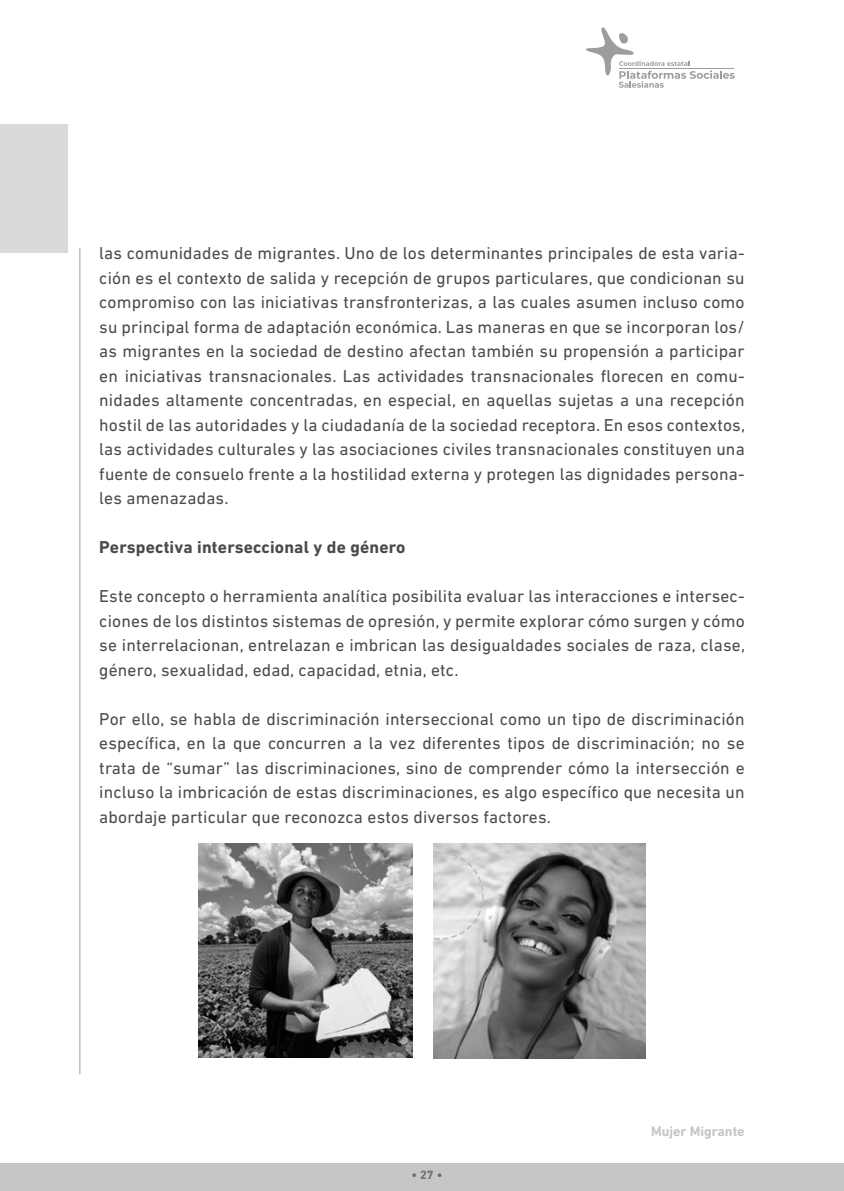
<style>
.page{position:relative;width:844px;height:1191px;background:#fff}
.page>*{position:absolute;margin:0;border:0;box-sizing:border-box;transform-origin:0 0}
.t1{font:17.5px/24.5px "DIN Next LT Pro";letter-spacing:.01em;color:#4a4a49;text-align:justify}
.t2{font:700 17.5px "DIN Next LT Pro";letter-spacing:.01em;color:#4a4a49}
.t3{font:700 14px "DIN Next LT Pro";color:#c6c6c6}
.t4{font:700 12.25px "DIN Next LT Pro";color:#706f6f}
</style>
<div class="page">
<hr style="left:79px;top:248px;width:1px;height:826px;background:#9d9d9c">
<svg style="left:586px;top:27px;width:148px;height:61px"></svg>
<div style="left:0;top:124px;width:67px;height:128px;background:#dadada"></div>
<img style="left:433px;top:843px;width:212px;height:215px">
<img style="left:199px;top:843px;width:213px;height:214px">
<div style="left:0;top:1163px;width:843px;height:28px;background:#c6c6c6"></div>
<p class="t1" style="left:99px;top:241px;width:647px">las comunidades de migrantes. Uno de los determinantes principales de esta varia&shy;ción es el contexto de salida y recepción de grupos particulares, que condicionan su compromiso con las iniciativas transfronterizas, a las cuales asumen incluso como su principal forma de adaptación económica. Las maneras en que se incorporan los/ as migrantes en la sociedad de destino afectan también su propensión a participar en iniciativas transnacionales. Las actividades transnacionales florecen en comu&shy;nidades altamente concentradas, en especial, en aquellas sujetas a una recepción hostil de las autoridades y la ciudadanía de la sociedad receptora. En esos contextos, las actividades culturales y las asociaciones civiles transnacionales constituyen una fuente de consuelo frente a la hostilidad externa y protegen las dignidades persona&shy;les amenazadas.</p>
<p class="t2" style="left:99px;top:537px;width:307px">Perspectiva interseccional y de género</p>
<p class="t1" style="left:99px;top:584px;width:647px">Este concepto o herramienta analítica posibilita evaluar las interacciones e intersec&shy;ciones de los distintos sistemas de opresión, y permite explorar cómo surgen y cómo se interrelacionan, entrelazan e imbrican las desigualdades sociales de raza, clase, género, sexualidad, edad, capacidad, etnia, etc.</p>
<p class="t1" style="left:99px;top:706px;width:646px">Por ello, se habla de discriminación interseccional como un tipo de discriminación específica, en la que concurren a la vez diferentes tipos de discriminación; no se trata de “sumar” las discriminaciones, sino de comprender cómo la intersección e incluso la imbricación de estas discriminaciones, es algo específico que necesita un abordaje particular que reconozca estos diversos factores.</p>
<p class="t4" style="left:411px;top:1167px;width:33px">• 27 •</p>
<p class="t3" style="left:651px;top:1122px;width:95px">Mujer Migrante</p>
</div>
